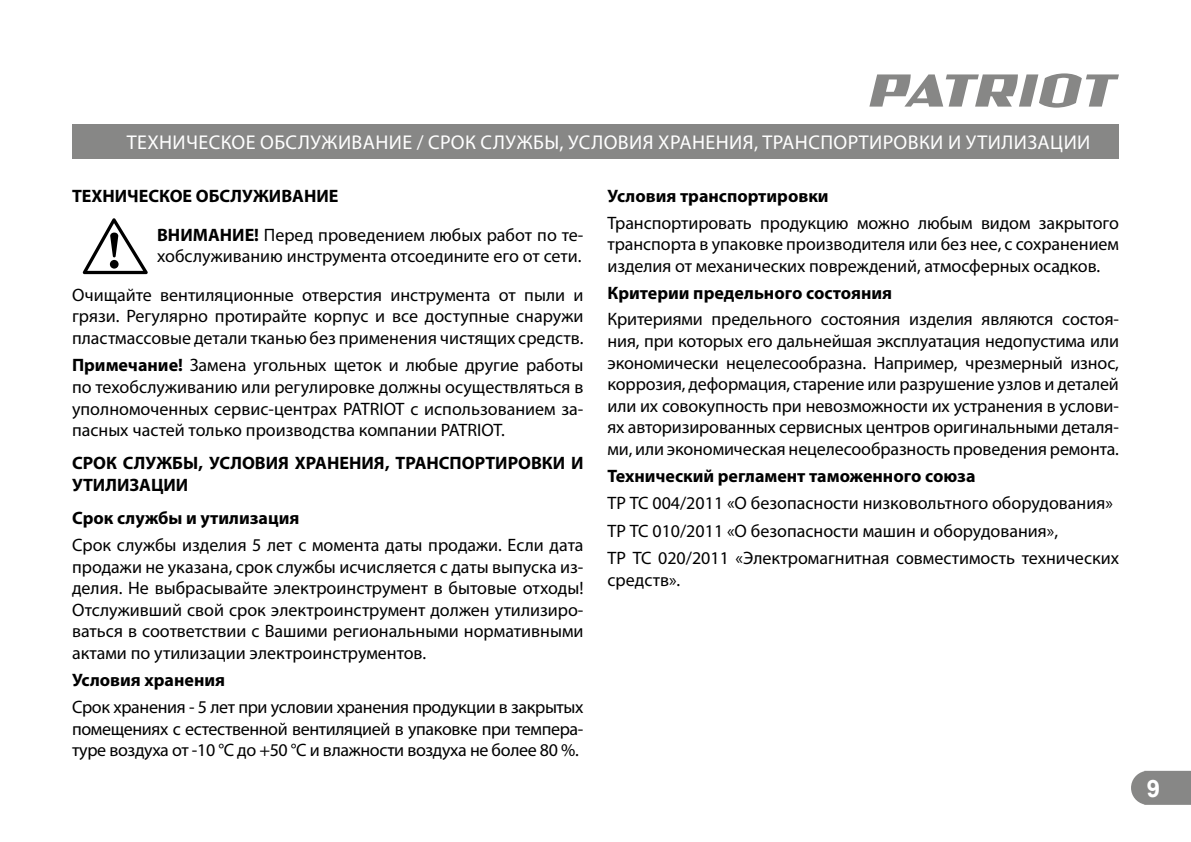
<style>
.page{position:relative;width:1191px;height:842px;background:#fff}
.page>*{position:absolute;margin:0;border:0;box-sizing:border-box;transform-origin:0 0}
.t1{font:700 24px "Arial";color:#fff}
.t2{font:20px "Myriad Pro";letter-spacing:.02em;color:#fff}
.t3{font:18px/21.6px "Myriad Pro";color:#000;text-align:justify}
.t4{font:700 18px/38.6px "Myriad Pro";color:#000}
.s1{font-weight:400}
.s2{font-weight:700}
</style>
<div class="page">
<svg style="left:1131px;top:771px;width:60px;height:34px;background:#8e8e8d"></svg>
<svg style="left:869px;top:73px;width:250px;height:35px"></svg>
<div style="left:72px;top:124px;width:1047px;height:34px;background:#878786"></div>
<svg style="left:82px;top:218px;width:66px;height:56px"></svg>
<p class="t2" style="left:127px;top:132px;width:965px">ТЕХНИЧЕСКОЕ ОБСЛУЖИВАНИЕ / СРОК СЛУЖБЫ, УСЛОВИЯ ХРАНЕНИЯ, ТРАНСПОРТИРОВКИ И УТИЛИЗАЦИИ</p>
<p class="t4" style="left:157px;top:177px;width:428px;text-indent:-85px">ТЕХНИЧЕСКОЕ ОБСЛУЖИВАНИЕ<br>ВНИМАНИЕ! <span class="s1">Перед проведением любых работ по те-</span></p>
<p class="t3" style="left:72px;top:237px;width:513px;line-height:38.6px;text-align:right">хобслуживанию инструмента отсоедините его от сети.<br>Очищайте вентиляционные отверстия инструмента от пыли и</p>
<p class="t3" style="left:72px;top:306px;width:513px">грязи. Регулярно протирайте корпус и все доступные снаружи пластмассовые детали тканью без применения чистящих средств.</p>
<p class="t3" style="left:72px;top:355px;width:513px"><span class="s2">Примечание!</span> Замена угольных щеток и любые другие работы по техобслуживанию или регулировке должны осуществляться в уполномоченных сервис-центрах PATRIOT с использованием за&shy;пасных частей только производства компании PATRIOT.</p>
<p class="t4" style="left:72px;top:453px;width:513px;line-height:21.6px">СРОК СЛУЖБЫ, УСЛОВИЯ ХРАНЕНИЯ, ТРАНСПОРТИРОВКИ И<br>УТИЛИЗАЦИИ</p>
<p class="t4" style="left:72px;top:499px;width:229px">Срок службы и утилизация</p>
<p class="t3" style="left:72px;top:534px;width:513px">Срок службы изделия 5 лет с момента даты продажи. Если дата продажи не указана, срок службы исчисляется с даты выпуска из&shy;делия. Не выбрасывайте электроинструмент в бытовые отходы!<br>Отслуживший свой срок электроинструмент должен утилизиро&shy;ваться в соответствии с Вашими региональными нормативными актами по утилизации электроинструментов.</p>
<p class="t4" style="left:72px;top:661px;width:155px">Условия хранения</p>
<p class="t3" style="left:72px;top:696px;width:513px">Срок хранения - 5 лет при условии хранения продукции в закрытых помещениях с естественной вентиляцией в упаковке при темпера&shy;туре воздуха от -10 °С до +50 °С и влажности воздуха не более 80 %.</p>
<p class="t4" style="left:607px;top:177px;width:223px">Условия транспортировки</p>
<p class="t3" style="left:607px;top:212px;width:513px">Транспортировать продукцию можно любым видом закрытого транспорта в упаковке производителя или без нее, с сохранением изделия от механических повреждений, атмосферных осадков.</p>
<p class="t4" style="left:607px;top:274px;width:286px">Критерии предельного состояния</p>
<p class="t3" style="left:607px;top:309px;width:513px">Критериями предельного состояния изделия являются состоя&shy;ния, при которых его дальнейшая эксплуатация недопустима или экономически нецелесообразна. Например, чрезмерный износ, коррозия, деформация, старение или разрушение узлов и деталей или их совокупность при невозможности их устранения в услови&shy;ях авторизированных сервисных центров оригинальными деталя&shy;ми, или экономическая нецелесообразность проведения ремонта.</p>
<p class="t4" style="left:607px;top:457px;width:370px">Технический регламент таможенного союза</p>
<p class="t3" style="left:607px;top:490px;width:513px;line-height:27.2px;text-align:left">ТР ТС 004/2011 «О безопасности низковольтного оборудования»<br>ТР ТС 010/2011 «О безопасности машин и оборудования»,<br>ТР ТС 020/2011 «Электромагнитная совместимость технических</p>
<p class="t3" style="left:607px;top:569px;width:74px">средств».</p>
<h1 class="t1" style="left:1146px;top:774px;width:15px">9</h1>
</div>
